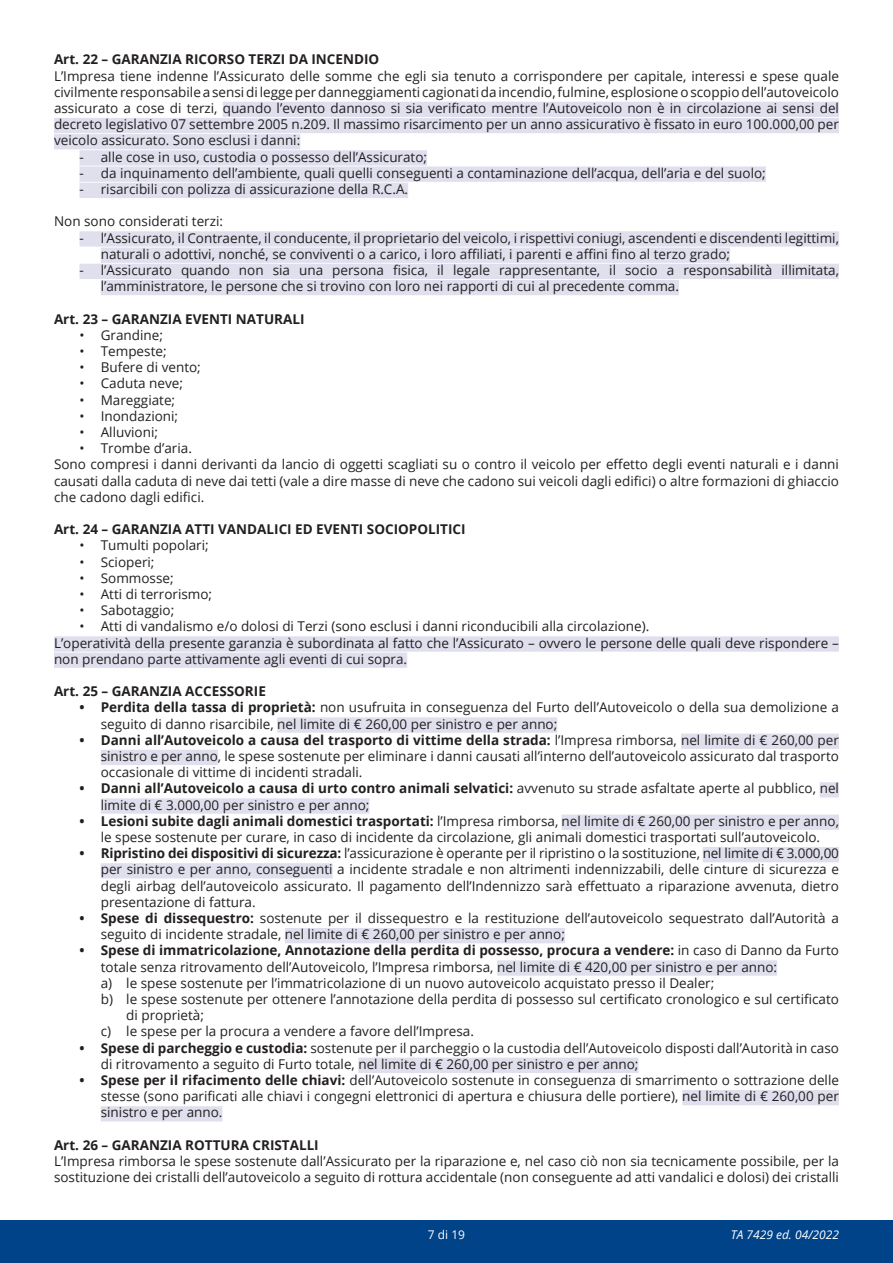
<style>
.page{position:relative;width:893px;height:1263px;background:#fff}
.page>*{position:absolute;margin:0;border:0;box-sizing:border-box;transform-origin:0 0}
.Elenco_numerato_a{font:13.5px/16.2px "Open Sans";color:#231f20}
.Normale{font:13.5px/16.2px "Open Sans";color:#231f20;text-align:justify}
.Elenco_numerato_I{font:13.5px/16.2px "Open Sans";color:#231f20}
.Normale-2{font:700 13.5px "Open Sans";color:#231f20}
.Corpo_testo{font:13.5px/16.2px "Open Sans";color:#231f20}
.t1{font:italic 12px "Open Sans";color:#fff}
.t2{font:12px "Open Sans";color:#fff}
.s1{font-weight:700}
</style>
<div class="page">
<div style="left:0;top:1220px;width:893px;height:43px;background:#004389"></div>
<div style="left:223px;top:102px;width:616px;height:15px;background:#dfdfed"></div>
<div style="left:54px;top:118px;width:785px;height:15px;background:#dfdfed"></div>
<div style="left:54px;top:134px;width:246px;height:15px;background:#dfdfed"></div>
<div style="left:80px;top:150px;width:347px;height:16px;background:#dfdfed"></div>
<div style="left:80px;top:166px;width:686px;height:16px;background:#dfdfed"></div>
<div style="left:80px;top:183px;width:328px;height:15px;background:#dfdfed"></div>
<div style="left:80px;top:231px;width:759px;height:16px;background:#dfdfed"></div>
<div style="left:101px;top:247px;width:629px;height:16px;background:#dfdfed"></div>
<div style="left:80px;top:264px;width:759px;height:15px;background:#dfdfed"></div>
<div style="left:101px;top:280px;width:578px;height:15px;background:#dfdfed"></div>
<div style="left:54px;top:636px;width:785px;height:16px;background:#dfdfed"></div>
<div style="left:54px;top:652px;width:353px;height:16px;background:#dfdfed"></div>
<div style="left:277px;top:717px;width:280px;height:16px;background:#dfdfed"></div>
<div style="left:681px;top:733px;width:158px;height:16px;background:#dfdfed"></div>
<div style="left:101px;top:750px;width:117px;height:15px;background:#dfdfed"></div>
<div style="left:820px;top:782px;width:19px;height:15px;background:#dfdfed"></div>
<div style="left:101px;top:798px;width:268px;height:16px;background:#dfdfed"></div>
<div style="left:562px;top:814px;width:277px;height:16px;background:#dfdfed"></div>
<div style="left:703px;top:847px;width:136px;height:15px;background:#dfdfed"></div>
<div style="left:101px;top:863px;width:232px;height:15px;background:#dfdfed"></div>
<div style="left:285px;top:928px;width:280px;height:15px;background:#dfdfed"></div>
<div style="left:497px;top:960px;width:280px;height:16px;background:#dfdfed"></div>
<div style="left:358px;top:1057px;width:280px;height:16px;background:#dfdfed"></div>
<div style="left:682px;top:1090px;width:157px;height:15px;background:#dfdfed"></div>
<div style="left:101px;top:1106px;width:121px;height:15px;background:#dfdfed"></div>
<p class="Normale-2" style="left:54px;top:50px;width:327px">Art. 22 – GARANZIA RICORSO TERZI DA INCENDIO</p>
<p class="Normale" style="left:54px;top:67px;width:786px">L’Impresa tiene indenne l’Assicurato delle somme che egli sia tenuto a corrispondere per capitale, interessi e spese quale civilmente responsabile a sensi di legge per danneggiamenti cagionati da incendio, fulmine, esplosione o scoppio dell’autoveicolo assicurato a cose di terzi, quando l’evento dannoso si sia verificato mentre l’Autoveicolo non è in circolazione ai sensi del decreto legislativo 07 settembre 2005 n.209. Il massimo risarcimento per un anno assicurativo è fissato in euro 100.000,00 per veicolo assicurato. Sono esclusi i danni:</p>
<p class="Elenco_numerato_a" style="left:80px;top:148px;width:349px">- alle cose in uso, custodia o possesso dell’Assicurato;</p>
<p class="Elenco_numerato_a" style="left:80px;top:164px;width:688px">- da inquinamento dell’ambiente, quali quelli conseguenti a contaminazione dell’acqua, dell’aria e del suolo;</p>
<p class="Elenco_numerato_a" style="left:80px;top:181px;width:330px">- risarcibili con polizza di assicurazione della R.C.A.</p>
<p class="Normale" style="left:54px;top:213px;width:171px">Non sono considerati terzi:</p>
<p class="Elenco_numerato_a" style="left:101px;top:229px;width:740px;text-indent:-21px">- l’Assicurato, il Contraente, il conducente, il proprietario del veicolo, i rispettivi coniugi, ascendenti e discendenti legittimi, naturali o adottivi, nonché, se conviventi o a carico, i loro affiliati, i parenti e affini fino al terzo grado;</p>
<p class="Elenco_numerato_a" style="left:101px;top:262px;width:740px;text-indent:-21px">- l’Assicurato quando non sia una persona fisica, il legale rappresentante, il socio a responsabilità illimitata, l’amministratore, le persone che si trovino con loro nei rapporti di cui al precedente comma.</p>
<p class="Normale-2" style="left:54px;top:309px;width:252px">Art. 23 – GARANZIA EVENTI NATURALI</p>
<p class="Elenco_numerato_a" style="left:80px;top:326px;width:85px">• Grandine;</p>
<p class="Elenco_numerato_a" style="left:80px;top:343px;width:89px">• Tempeste;</p>
<p class="Elenco_numerato_a" style="left:80px;top:359px;width:123px">• Bufere di vento;</p>
<p class="Elenco_numerato_a" style="left:80px;top:375px;width:105px">• Caduta neve;</p>
<p class="Elenco_numerato_a" style="left:80px;top:391px;width:97px">• Mareggiate;</p>
<p class="Elenco_numerato_a" style="left:80px;top:407px;width:100px">• Inondazioni;</p>
<p class="Elenco_numerato_a" style="left:80px;top:424px;width:80px">• Alluvioni;</p>
<p class="Elenco_numerato_a" style="left:80px;top:440px;width:114px">• Trombe d’aria.</p>
<p class="Normale" style="left:54px;top:456px;width:786px">Sono compresi i danni derivanti da lancio di oggetti scagliati su o contro il veicolo per effetto degli eventi naturali e i danni causati dalla caduta di neve dai tetti (vale a dire masse di neve che cadono sui veicoli dagli edifici) o altre formazioni di ghiaccio che cadono dagli edifici.</p>
<p class="Normale-2" style="left:54px;top:520px;width:413px">Art. 24 – GARANZIA ATTI VANDALICI ED EVENTI SOCIOPOLITICI</p>
<p class="Elenco_numerato_a" style="left:80px;top:537px;width:131px">• Tumulti popolari;</p>
<p class="Elenco_numerato_a" style="left:80px;top:553px;width:77px">• Scioperi;</p>
<p class="Elenco_numerato_a" style="left:80px;top:569px;width:96px">• Sommosse;</p>
<p class="Elenco_numerato_a" style="left:80px;top:586px;width:134px">• Atti di terrorismo;</p>
<p class="Elenco_numerato_a" style="left:80px;top:602px;width:96px">• Sabotaggio;</p>
<p class="Elenco_numerato_a" style="left:80px;top:618px;width:571px">• Atti di vandalismo e/o dolosi di Terzi (sono esclusi i danni riconducibili alla circolazione).</p>
<p class="Corpo_testo" style="left:54px;top:634px;width:786px">L’operatività della presente garanzia è subordinata al fatto che l’Assicurato – ovvero le persone delle quali deve rispondere – non prendano parte attivamente agli eventi di cui sopra.</p>
<p class="Normale-2" style="left:54px;top:682px;width:213px">Art. 25 – GARANZIA ACCESSORIE</p>
<p class="Elenco_numerato_a" style="left:101px;top:699px;width:740px;text-indent:-21px"><span class="s1">• Perdita della tassa di proprietà:</span> non usufruita in conseguenza del Furto dell’Autoveicolo o della sua demolizione a seguito di danno risarcibile, nel limite di € 260,00 per sinistro e per anno;</p>
<p class="Elenco_numerato_a" style="left:101px;top:731px;width:740px;text-align:justify;text-indent:-21px"><span class="s1">• Danni all’Autoveicolo a causa del trasporto di vittime della strada:</span> l’Impresa rimborsa, nel limite di € 260,00 per sinistro e per anno, le spese sostenute per eliminare i danni causati all’interno dell’autoveicolo assicurato dal trasporto occasionale di vittime di incidenti stradali.</p>
<p class="Elenco_numerato_a" style="left:101px;top:780px;width:740px;text-indent:-21px"><span class="s1">• Danni all’Autoveicolo a causa di urto contro animali selvatici:</span> avvenuto su strade asfaltate aperte al pubblico, nel limite di € 3.000,00 per sinistro e per anno;</p>
<p class="Elenco_numerato_a" style="left:80px;top:812px;width:761px;text-align:center"><span class="s1">• Lesioni subite dagli animali domestici trasportati:</span> l’Impresa rimborsa, nel limite di € 260,00 per sinistro e per anno, le spese sostenute per curare, in caso di incidente da circolazione, gli animali domestici trasportati sull’autoveicolo.</p>
<p class="Elenco_numerato_a" style="left:101px;top:845px;width:740px;text-align:justify;text-indent:-21px"><span class="s1">• Ripristino dei dispositivi di sicurezza:</span> l’assicurazione è operante per il ripristino o la sostituzione, nel limite di € 3.000,00 per sinistro e per anno, conseguenti a incidente stradale e non altrimenti indennizzabili, delle cinture di sicurezza e degli airbag dell’autoveicolo assicurato. Il pagamento dell’Indennizzo sarà effettuato a riparazione avvenuta, dietro presentazione di fattura.</p>
<p class="Elenco_numerato_a" style="left:101px;top:910px;width:740px;text-indent:-21px"><span class="s1">• Spese di dissequestro:</span> sostenute per il dissequestro e la restituzione dell’autoveicolo sequestrato dall’Autorità a seguito di incidente stradale, nel limite di € 260,00 per sinistro e per anno;</p>
<p class="Elenco_numerato_a" style="left:101px;top:942px;width:740px;text-indent:-21px"><span class="s1">• Spese di immatricolazione, Annotazione della perdita di possesso, procura a vendere:</span> in caso di Danno da Furto totale senza ritrovamento dell’Autoveicolo, l’Impresa rimborsa, nel limite di € 420,00 per sinistro e per anno:</p>
<p class="Elenco_numerato_I" style="left:101px;top:974px;width:615px">a) le spese sostenute per l’immatricolazione di un nuovo autoveicolo acquistato presso il Dealer;</p>
<p class="Elenco_numerato_I" style="left:126px;top:991px;width:714px;text-indent:-26px">b) le spese sostenute per ottenere l’annotazione della perdita di possesso sul certificato cronologico e sul certificato di proprietà;</p>
<p class="Elenco_numerato_I" style="left:101px;top:1023px;width:375px">c) le spese per la procura a vendere a favore dell’Impresa.</p>
<p class="Elenco_numerato_a" style="left:101px;top:1039px;width:740px;text-indent:-21px"><span class="s1">• Spese di parcheggio e custodia:</span> sostenute per il parcheggio o la custodia dell’Autoveicolo disposti dall’Autorità in caso di ritrovamento a seguito di Furto totale, nel limite di € 260,00 per sinistro e per anno;</p>
<p class="Elenco_numerato_a" style="left:101px;top:1072px;width:740px;text-align:justify;text-indent:-21px"><span class="s1">• Spese per il rifacimento delle chiavi:</span> dell’Autoveicolo sostenute in conseguenza di smarrimento o sottrazione delle stesse (sono parificati alle chiavi i congegni elettronici di apertura e chiusura delle portiere), nel limite di € 260,00 per sinistro e per anno.</p>
<p class="Normale-2" style="left:54px;top:1135px;width:266px">Art. 26 – GARANZIA ROTTURA CRISTALLI</p>
<p class="Normale" style="left:54px;top:1153px;width:786px">L’Impresa rimborsa le spese sostenute dall’Assicurato per la riparazione e, nel caso ciò non sia tecnicamente possibile, per la sostituzione dei cristalli dell’autoveicolo a seguito di rottura accidentale (non conseguente ad atti vandalici e dolosi) dei cristalli</p>
<p class="t2" style="left:428px;top:1227px;width:39px">7 di 19</p>
<p class="t1" style="left:731px;top:1227px;width:110px">TA 7429 ed. 04/2022</p>
</div>
